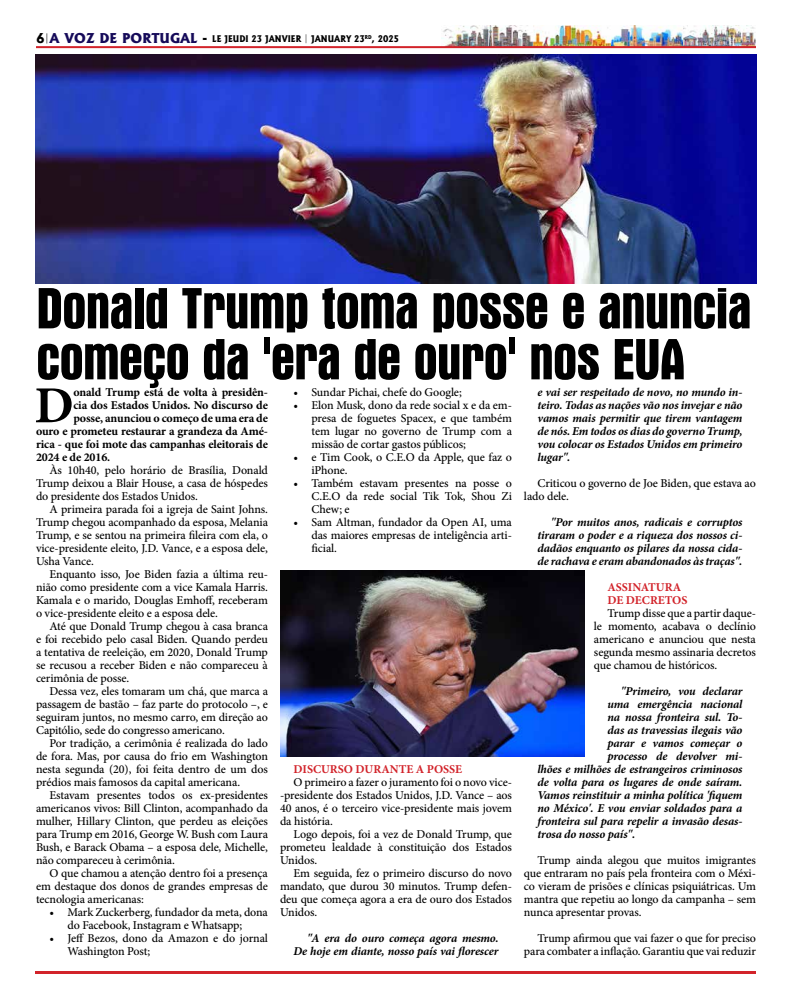
<style>
.page{position:relative;width:792px;height:1008px;background:#fff}
.page>*{position:absolute;margin:0;border:0;box-sizing:border-box;transform-origin:0 0}
.t1{font:700 condensed 59px/51px "Aurora BT";letter-spacing:-.025em;color:#000}
.t2{font:700 52px "Minion Pro";color:#000}
.t3{font:500 12px/13px "Minion Pro";letter-spacing:-.01em;color:#000;text-align:justify}
.t4{font:italic 700 12px/13px "Minion Pro";letter-spacing:-.015em;color:#000;text-align:justify}
.t5{font:700 12px "Minion Pro";letter-spacing:-.01em;color:#000}
.t6{font:700 12px/13px "Minion Pro";color:#d2232a}
.t7{font:800 8.8px "Albertus";color:#000;scale:.91 1}
.s1{font-size:13px}
.s2{font-size:13px;color:#150a59}
.s3{font-weight:400}
</style>
<div class="page">
<img style="left:442px;top:25px;width:314px;height:21px">
<hr style="left:36px;top:46px;width:720px;height:2px;background:#d2232a">
<hr style="left:36px;top:971px;width:720px;height:3px;background:#d2232a">
<img style="left:36px;top:54px;width:720px;height:230px">
<img style="left:280px;top:570px;width:305px;height:187px">
<p class="t7" style="left:36px;top:33px;width:400px"><span class="s1">6</span><sup>|</sup><span class="s2">A VOZ DE PORTUGAL</span> <span class="s1">-</span> LE JEUDI 23 JANVIER | JANUARY 23<sup>RD</sup>, 2025</p>
<h1 class="t1" style="left:36px;top:283px;width:717px">Donald Trump toma posse e anuncia começo da 'era de ouro' nos EUA</h1>
<h2 class="t2" style="left:34px;top:369px;width:41px">D</h2>
<p class="t5" style="left:73px;top:384px;width:196px">onald Trump está de volta à presidên-</p>
<p class="t3" style="left:294px;top:386px;width:170px"><span class="s3">•</span> Sundar Pichai, chefe do Google;</p>
<p class="t3" style="left:312px;top:399px;width:202px;text-indent:-18px"><span class="s3">•</span> Elon Musk, dono da rede social x e da em&shy;presa de foguetes Spacex, e que também tem lugar no governo de Trump com a missão de cortar gastos públicos;</p>
<p class="t3" style="left:312px;top:451px;width:202px;text-indent:-18px"><span class="s3">•</span> e Tim Cook, o C.E.O da Apple, que faz o iPhone.</p>
<p class="t3" style="left:312px;top:477px;width:202px;text-indent:-18px"><span class="s3">•</span> Também estavam presentes na posse o C.E.O da rede social Tik Tok, Shou Zi Chew; e</p>
<p class="t3" style="left:312px;top:516px;width:202px;text-indent:-18px"><span class="s3">•</span> Sam Altman, fundador da Open AI, uma das maiores empresas de inteligência arti&shy;ficial.</p>
<p class="t4" style="left:537px;top:385px;width:207px">e vai ser respeitado de novo, no mundo in&shy;teiro. Todas as nações vão nos invejar e não vamos mais permitir que tirem vantagem de nós. Em todos os dias do governo Trump, vou colocar os Estados Unidos em primeiro lugar".</p>
<p class="t3" style="left:524px;top:477px;width:234px;text-indent:14px">Criticou o governo de Joe Biden, que estava ao lado dele.</p>
<p class="t4" style="left:537px;top:515px;width:207px;text-indent:14px">"Por muitos anos, radicais e corruptos tiraram o poder e a riqueza dos nossos ci&shy;dadãos enquanto os pilares da nossa cida&shy;de rachava e eram abandonados às traças".</p>
<p class="t6" style="left:608px;top:581px;width:81px">ASSINATURA<br>DE DECRETOS</p>
<p class="t3" style="left:594px;top:607px;width:164px;text-indent:14px">Trump disse que a partir daque&shy;le momento, acabava o declínio americano e anunciou que nesta segunda mesmo assinaria decretos que chamou de históricos.</p>
<p class="t4" style="left:621px;top:684px;width:123px">"Primeiro, vou declarar</p>
<p class="t4" style="left:607px;top:697px;width:136px">uma emergência nacional</p>
<p class="t4" style="left:607px;top:710px;width:136px">na nossa fronteira sul. To-</p>
<p class="t4" style="left:607px;top:723px;width:137px">das as travessias ilegais vão</p>
<p class="t4" style="left:607px;top:736px;width:137px">parar e vamos começar o</p>
<p class="t4" style="left:607px;top:749px;width:136px">processo de devolver mi-</p>
<p class="t4" style="left:537px;top:762px;width:207px">lhões e milhões de estrangeiros criminosos</p>
<p class="t4" style="left:537px;top:775px;width:206px">de volta para os lugares de onde saíram.</p>
<p class="t4" style="left:537px;top:788px;width:206px">Vamos reinstituir a minha política 'fiquem</p>
<p class="t4" style="left:537px;top:801px;width:206px">no México'. E vou enviar soldados para a</p>
<p class="t4" style="left:537px;top:814px;width:207px">fronteira sul para repelir a invasão desas-</p>
<p class="t4" style="left:537px;top:827px;width:99px">trosa do nosso país".</p>
<p class="t3" style="left:524px;top:854px;width:234px;text-indent:14px">Trump ainda alegou que muitos imigrantes que entraram no país pela fronteira com o Méxi&shy;co vieram de prisões e clínicas psiquiátricas. Um mantra que repetiu ao longo da campanha – sem nunca apresentar provas.</p>
<p class="t3" style="left:524px;top:932px;width:234px;text-align:right">Trump afirmou que vai fazer o que for preciso para combater a inflação. Garantiu que vai reduzir</p>
<p class="t5" style="left:73px;top:397px;width:196px">cia dos Estados Unidos. No discurso de</p>
<p class="t5" style="left:73px;top:410px;width:196px">posse, anunciou o começo de uma era de</p>
<p class="t5" style="left:36px;top:423px;width:234px">ouro e prometeu restaurar a grandeza da Amé-</p>
<p class="t5" style="left:36px;top:436px;width:234px">rica - que foi mote das campanhas eleitorais de</p>
<p class="t5" style="left:36px;top:449px;width:76px">2024 e de 2016.</p>
<p class="t3" style="left:36px;top:464px;width:234px;text-indent:14px">Às 10h40, pelo horário de Brasília, Donald Trump deixou a Blair House, a casa de hóspedes do presidente dos Estados Unidos.</p>
<p class="t3" style="left:36px;top:503px;width:234px;text-indent:14px">A primeira parada foi a igreja de Saint Johns.<br>Trump chegou acompanhado da esposa, Melania Trump, e se sentou na primeira fileira com ela, o vice-presidente eleito, J.D. Vance, e a esposa dele, Usha Vance.</p>
<p class="t3" style="left:36px;top:568px;width:234px;text-indent:14px">Enquanto isso, Joe Biden fazia a última reu&shy;nião como presidente com a vice Kamala Harris.<br>Kamala e o marido, Douglas Emhoff, receberam o vice-presidente eleito e a esposa dele.</p>
<p class="t3" style="left:36px;top:620px;width:234px;text-indent:14px">Até que Donald Trump chegou à casa branca e foi recebido pelo casal Biden. Quando perdeu a tentativa de reeleição, em 2020, Donald Trump se recusou a receber Biden e não compareceu à cerimônia de posse.</p>
<p class="t3" style="left:36px;top:685px;width:234px;text-indent:14px">Dessa vez, eles tomaram um chá, que marca a passagem de bastão – faz parte do protocolo –, e seguiram juntos, no mesmo carro, em direção ao Capitólio, sede do congresso americano.</p>
<p class="t3" style="left:36px;top:737px;width:234px;text-indent:14px">Por tradição, a cerimônia é realizada do lado de fora. Mas, por causa do frio em Washington nesta segunda (20), foi feita dentro de um dos prédios mais famosos da capital americana.</p>
<p class="t3" style="left:36px;top:789px;width:234px;text-indent:14px">Estavam presentes todos os ex-presidentes americanos vivos: Bill Clinton, acompanhado da mulher, Hillary Clinton, que perdeu as eleições para Trump em 2016, George W. Bush com Laura Bush, e Barack Obama – a esposa dele, Michelle, não compareceu à cerimônia.</p>
<p class="t3" style="left:36px;top:867px;width:233px;text-indent:14px">O que chamou a atenção dentro foi a presença em destaque dos donos de grandes empresas de tecnologia americanas:</p>
<p class="t3" style="left:68px;top:906px;width:202px;text-indent:-18px"><span class="s3">•</span> Mark Zuckerberg, fundador da meta, dona do Facebook, Instagram e Whatsapp;</p>
<p class="t3" style="left:68px;top:932px;width:202px;text-indent:-18px"><span class="s3">•</span> Jeff Bezos, dono da Amazon e do jornal<br>Washington Post;</p>
<p class="t6" style="left:294px;top:763px;width:170px">DISCURSO DURANTE A POSSE</p>
<p class="t3" style="left:280px;top:776px;width:234px;text-indent:14px">O primeiro a fazer o juramento foi o novo vice--presidente dos Estados Unidos, J.D. Vance – aos 40 anos, é o terceiro vice-presidente mais jovem da história.</p>
<p class="t3" style="left:280px;top:828px;width:234px;text-indent:14px">Logo depois, foi a vez de Donald Trump, que prometeu lealdade à constituição dos Estados Unidos.</p>
<p class="t3" style="left:280px;top:867px;width:234px;text-indent:14px">Em seguida, fez o primeiro discurso do novo mandato, que durou 30 minutos. Trump defen&shy;deu que começa agora a era de ouro dos Estados Unidos.</p>
<p class="t4" style="left:294px;top:931px;width:207px;text-align:right">"A era do ouro começa agora mesmo.<br>De hoje em diante, nosso país vai florescer</p>
</div>
